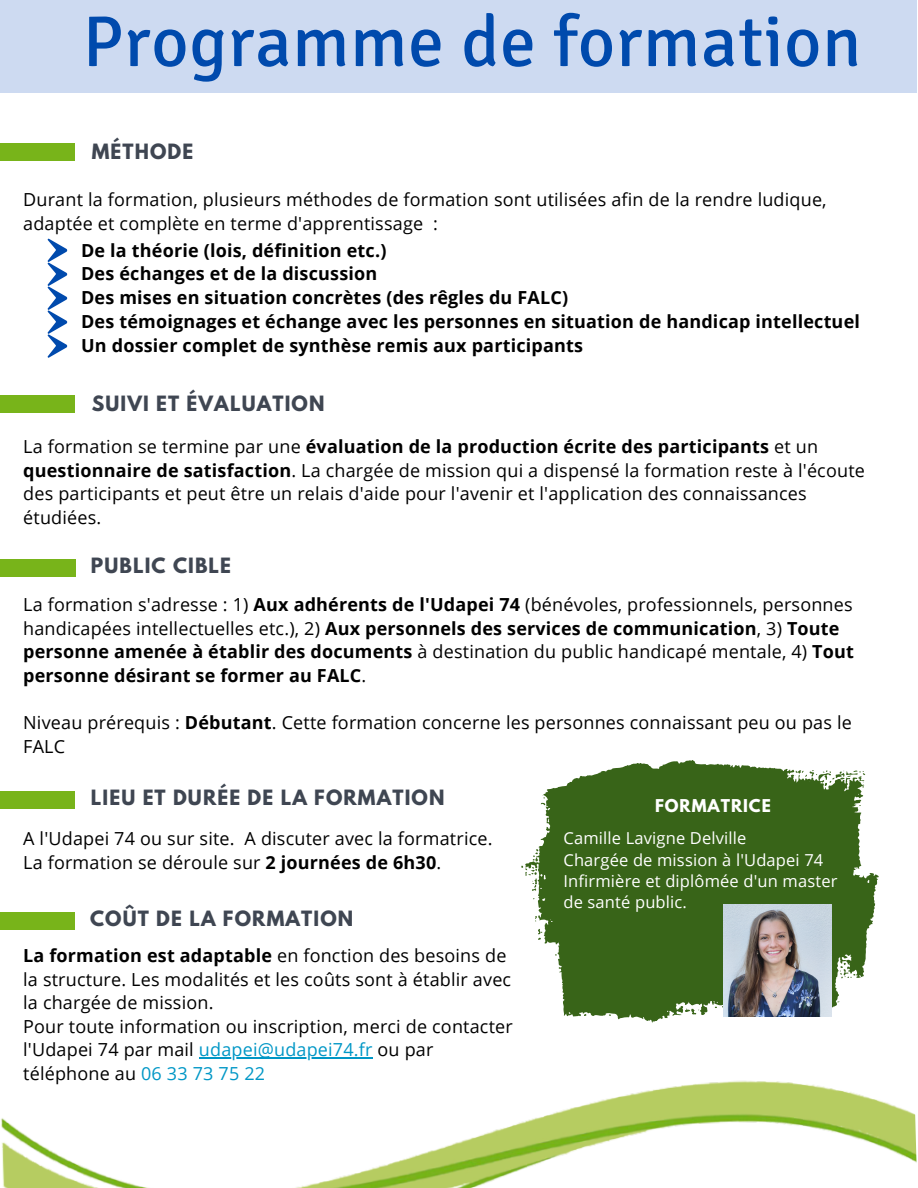
<style>
.page{position:relative;width:918px;height:1188px;background:#fff}
.page>*{position:absolute;margin:0;border:0;box-sizing:border-box;transform-origin:0 0}
.t1{font:71.85px "Signika";letter-spacing:.01em;color:#004aad}
.t2{font:700 18.75px "League Spartan";letter-spacing:.06em;color:#3f4652}
.t3{font:18px/23.7px "Open Sans";letter-spacing:.01em;color:#000}
.t4{font:700 18px/24px "Open Sans";letter-spacing:.01em;color:#000}
.t5{font:16.5px/21.3px "Open Sans";letter-spacing:.01em;color:#fff}
.t6{font:700 15.6px "League Spartan";letter-spacing:.06em;color:#fff}
.s1{font-weight:700}
.s2{font-weight:400}
.s3{color:#0097c6}
</style>
<div class="page">
<div style="left:0;top:143px;width:74px;height:18px;background:#78b41a"></div>
<div style="left:0;top:395px;width:74px;height:18px;background:#78b41a"></div>
<div style="left:0;top:791px;width:74px;height:18px;background:#78b41a"></div>
<div style="left:0;top:0;width:917px;height:92px;background:#cddaf1"></div>
<svg style="left:47px;top:238px;width:20px;height:120px"></svg>
<div style="left:0;top:559px;width:75px;height:18px;background:#78b41a"></div>
<div style="left:0;top:912px;width:74px;height:18px;background:#78b41a"></div>
<img style="left:1px;top:1080px;width:916px;height:108px">
<svg style="left:521px;top:760px;width:358px;height:263px;fill:#386418"></svg>
<img style="left:723px;top:905px;width:108px;height:111px">
<hr style="left:199px;top:1058px;width:174px;height:1px;background:#0097c6">
<h1 class="t1" style="left:83px;top:-2px;width:780px">Programme de formation</h1>
<p class="t2" style="left:92px;top:143px;width:103px">MÉTHODE</p>
<p class="t3" style="left:23px;top:187px;width:805px">Durant la formation, plusieurs méthodes de formation sont utilisées afin de la rendre ludique, adaptée et complète en terme d'apprentissage :</p>
<p class="t4" style="left:81px;top:238px;width:780px">De la théorie (lois, définition etc.)<br>Des échanges et de la discussion<br>Des mises en situation concrètes (des rêgles du FALC)<br>Des témoignages et échange avec les personnes en situation de handicap intellectuel Un dossier complet de synthèse remis aux participants</p>
<p class="t2" style="left:92px;top:394px;width:234px">SUIVI ET ÉVALUATION</p>
<p class="t3" style="left:23px;top:434px;width:843px">La formation se termine par une <span class="s1">évaluation de la production écrite des participants</span> et un <span class="s1">questionnaire de satisfaction</span>. La chargée de mission qui a dispensé la formation reste à l'écoute des participants et peut être un relais d'aide pour l'avenir et l'application des connaissances étudiées.</p>
<p class="t2" style="left:91px;top:556px;width:142px">PUBLIC CIBLE</p>
<p class="t4" style="left:23px;top:592px;width:832px"><span class="s2">La formation s'adresse : 1)</span> Aux adhérents de l'Udapei 74 <span class="s2">(bénévoles, professionnels, personnes handicapées intellectuelles etc.), 2)</span> Aux personnels des services de communication<span class="s2">, 3)</span> Toute personne amenée à établir des documents <span class="s2">à destination du public handicapé mentale, 4)</span> Tout personne désirant se former au FALC<span class="s2">.</span></p>
<p class="t3" style="left:23px;top:710px;width:830px">Niveau prérequis : <span class="s1">Débutant</span>. Cette formation concerne les personnes connaissant peu ou pas le<br>FALC</p>
<p class="t2" style="left:91px;top:788px;width:355px">LIEU ET DURÉE DE LA FORMATION</p>
<p class="t3" style="left:23px;top:826px;width:471px">A l'Udapei 74 ou sur site. A discuter avec la formatrice.<br>La formation se déroule sur <span class="s1">2 journées de 6h30</span>.</p>
<p class="t2" style="left:90px;top:909px;width:265px">COÛT DE LA FORMATION</p>
<p class="t6" style="left:655px;top:798px;width:117px">FORMATRICE</p>
<p class="t5" style="left:563px;top:827px;width:276px">Camille Lavigne Delville<br>Chargée de mission à l'Udapei 74<br>Infirmière et diplômée d'un master de santé public.</p>
<p class="t3" style="left:23px;top:943px;width:491px"><span class="s1">La formation est adaptable</span> en fonction des besoins de la structure. Les modalités et les coûts sont à établir avec la chargée de mission.<br>Pour toute information ou inscription, merci de contacter l'Udapei 74 par mail <span class="s3">udapei@udapei74.fr</span> ou par téléphone au <span class="s3">06 33 73 75 22</span></p>
</div>
